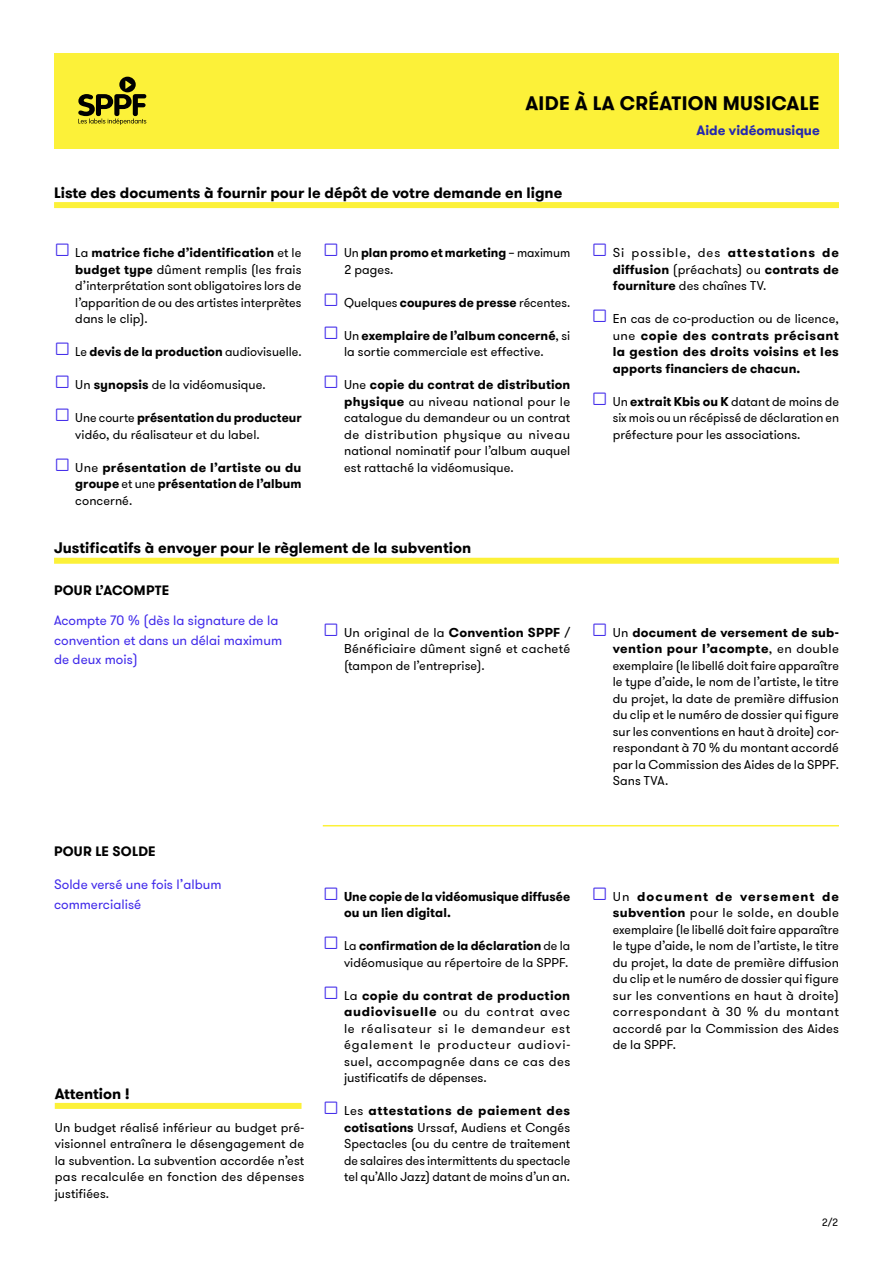
<style>
.page{position:relative;width:893px;height:1263px;background:#fff}
.page>*{position:absolute;margin:0;border:0;box-sizing:border-box;transform-origin:0 0}
.t1{font:700 19.5px "GT Walsheim Pro";letter-spacing:.015em;color:#000}
.t2{font:700 15px "GT Walsheim Pro";color:#000}
.t3{font:13.5px/19.5px "GT Walsheim Pro";color:#412bea}
.t4{font:700 13.5px "GT Walsheim Pro";letter-spacing:.015em;color:#000}
.t5{font:700 13.5px "GT Walsheim Pro";color:#2529af}
.t6{font:12.75px/16.5px "GT Walsheim Pro";letter-spacing:.005em;color:#000;text-align:justify}
.t7{font:700 12.75px/16.5px "GT Walsheim Pro";letter-spacing:.005em;color:#000;text-align:justify}
.t8{font:10.5px "GT Walsheim Pro";color:#000}
.s1{font-weight:700}
.s2{font-weight:400}
</style>
<div class="page">
<div style="left:54px;top:202px;width:785px;height:6px;background:#fcf139"></div>
<div style="left:54px;top:558px;width:785px;height:6px;background:#fcf139"></div>
<div style="left:55px;top:1103px;width:247px;height:6px;background:#fcf139"></div>
<hr style="left:323px;top:825px;width:516px;height:1px;background:#fcf139">
<div style="left:54px;top:53px;width:785px;height:95px;background:#fcf139"></div>
<svg style="left:78px;top:77px;width:68px;height:48px"></svg>
<h1 class="t1" style="left:525px;top:91px;width:296px">AIDE À LA CRÉATION MUSICALE</h1>
<p class="t2" style="left:54px;top:183px;width:510px">Liste des documents à fournir pour le dépôt de votre demande en ligne</p>
<p class="t6" style="left:75px;top:245px;width:228px">La <span class="s1">matrice fiche d’identification</span> et le <span class="s1">budget type</span> dûment remplis (les frais d’interprétation sont obligatoires lors de l’apparition de ou des artistes interprètes dans le clip).</p>
<p class="t7" style="left:75px;top:343px;width:228px"><span class="s2">Le</span> devis de la production <span class="s2">audiovisuelle.</span></p>
<p class="t6" style="left:75px;top:377px;width:192px">Un <span class="s1">synopsis</span> de la vidéomusique.</p>
<p class="t6" style="left:75px;top:410px;width:228px">Une courte <span class="s1">présentation du producteur </span>vidéo, du réalisateur et du label.</p>
<p class="t7" style="left:75px;top:459px;width:228px"><span class="s2">Une</span> présentation de l’artiste ou du groupe <span class="s2">et une</span> présentation de l’album <span class="s2">concerné.</span></p>
<p class="t7" style="left:344px;top:244px;width:228px"><span class="s2">Un</span> plan promo et marketing <span class="s2">– maximum<br>2 pages.</span></p>
<p class="t6" style="left:344px;top:294px;width:228px">Quelques <span class="s1">coupures de presse</span> récentes.</p>
<p class="t6" style="left:344px;top:327px;width:228px">Un <span class="s1">exemplaire de l’album concerné</span>, si la sortie commerciale est effective.</p>
<p class="t6" style="left:344px;top:377px;width:228px">Une <span class="s1">copie du contrat de distribution physique</span> au niveau national pour le catalogue du demandeur ou un contrat de distribution physique au niveau national nominatif pour l’album auquel est rattaché la vidéomusique.</p>
<p class="t2" style="left:54px;top:538px;width:419px">Justificatifs à envoyer pour le règlement de la subvention</p>
<p class="t5" style="left:696px;top:121px;width:125px">Aide vidéomusique</p>
<p class="t7" style="left:613px;top:244px;width:228px"><span class="s2">Si possible, des</span> attestations de diffusion <span class="s2">(préachats) ou</span> contrats de fourniture <span class="s2">des chaînes TV.</span></p>
<p class="t7" style="left:613px;top:310px;width:228px"><span class="s2">En cas de co-production ou de licence, une</span> copie des contrats précisant la gestion des droits voisins et les apports financiers de chacun.</p>
<p class="t6" style="left:613px;top:393px;width:228px">Un <span class="s1">extrait Kbis ou K</span> datant de moins de six mois ou un récépissé de déclaration en préfecture pour les associations.</p>
<p class="t4" style="left:54px;top:581px;width:117px">POUR L’ACOMPTE</p>
<p class="t3" style="left:54px;top:611px;width:230px">Acompte 70 % (dès la signature de la convention et dans un délai maximum de deux mois)</p>
<p class="t4" style="left:54px;top:842px;width:103px">POUR LE SOLDE</p>
<p class="t3" style="left:54px;top:875px;width:169px">Solde versé une fois l’album commercialisé</p>
<p class="t2" style="left:55px;top:1083px;width:77px">Attention !</p>
<p class="t6" style="left:55px;top:1119px;width:251px">Un budget réalisé inférieur au budget pré&shy;visionnel entraînera le désengagement de la subvention. La subvention accordée n’est pas recalculée en fonction des dépenses justifiées.</p>
<p class="t6" style="left:344px;top:624px;width:228px">Un original de la <span class="s1">Convention SPPF</span> / Bénéficiaire dûment signé et cacheté (tampon de l’entreprise).</p>
<p class="t6" style="left:613px;top:624px;width:228px">Un <span class="s1">document de versement de sub&shy;vention pour l’acompte</span>, en double exemplaire (le libellé doit faire apparaître le type d’aide, le nom de l’artiste, le titre du projet, la date de première diffusion du clip et le numéro de dossier qui figure sur les conventions en haut à droite) cor&shy;respondant à 70 % du montant accordé par la Commission des Aides de la SPPF.<br>Sans TVA.</p>
<p class="t7" style="left:344px;top:888px;width:228px">Une copie de la vidéomusique diffusée ou un lien digital.</p>
<p class="t6" style="left:344px;top:938px;width:228px">La <span class="s1">confirmation de la déclaration</span> de la vidéomusique au répertoire de la SPPF.</p>
<p class="t6" style="left:344px;top:987px;width:228px">La <span class="s1">copie du contrat de production audiovisuelle</span> ou du contrat avec le réalisateur si le demandeur est également le producteur audiovi&shy;suel, accompagnée dans ce cas des justificatifs de dépenses.</p>
<p class="t6" style="left:344px;top:1103px;width:228px">Les <span class="s1">attestations de paiement des cotisations</span> Urssaf, Audiens et Congés Spectacles (ou du centre de traitement de salaires des intermittents du spectacle tel qu’Allo Jazz) datant de moins d’un an.</p>
<p class="t6" style="left:613px;top:888px;width:228px">Un <span class="s1">document de versement de subvention</span> pour le solde, en double exemplaire (le libellé doit faire apparaître le type d’aide, le nom de l’artiste, le titre du projet, la date de première diffusion du clip et le numéro de dossier qui figure sur les conventions en haut à droite) correspondant à 30 % du montant accordé par la Commission des Aides de la SPPF.</p>
<p class="t8" style="left:822px;top:1216px;width:17px">2/2</p>
</div>
